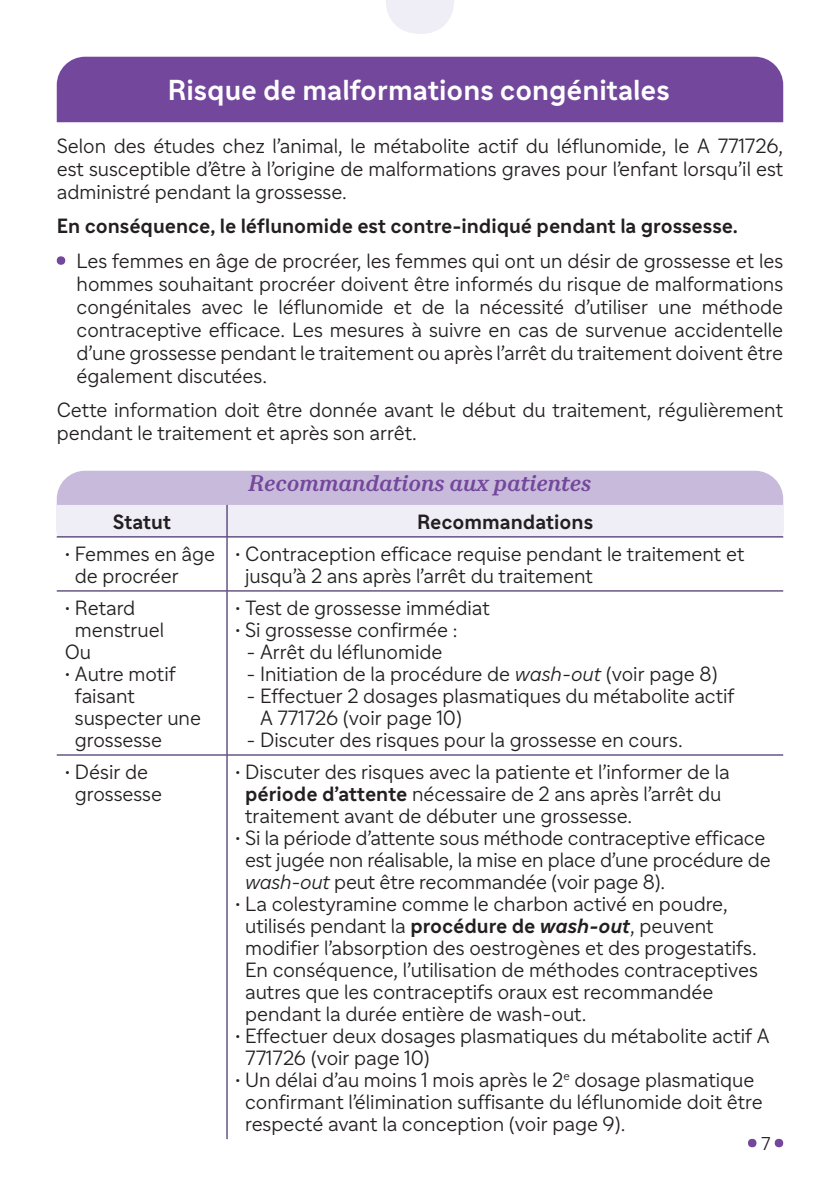
<style>
.page{position:relative;width:840px;height:1191px;background:#fff}
.page>*{position:absolute;margin:0;border:0;box-sizing:border-box;transform-origin:0 0}
.t1{font:700 28px "Sanofi Sans 6";color:#fff}
.t2{font:italic 700 22px "Sanofi Serif 6";color:#73479c}
.t3{font:300 20px/22px "Sanofi Sans 6";color:#231f20}
.t4{font:700 20px "Sanofi Sans 6";color:#231f20}
.t5{font:300 18px "Sanofi Sans 6";color:#231f20}
.s1{font-style:italic}
.s2{font-weight:700}
.s3{font-weight:700;font-style:italic}
</style>
<div class="page">
<div style="left:57px;top:471px;width:725px;height:87px;background:#c8bada;border-radius:28px"></div>
<svg style="left:57px;top:256px;width:8px;height:9px"></svg>
<div style="left:57px;top:505px;width:725px;height:31px;background:#efeef6"></div>
<svg style="left:57px;top:537px;width:725px;height:602px"></svg>
<hr style="left:226px;top:505px;width:1px;height:31px;background:#1b0247">
<hr style="left:57px;top:536px;width:170px;height:1px;background:#1b0247">
<hr style="left:227px;top:536px;width:555px;height:1px;background:#1b0247">
<hr style="left:226px;top:537px;width:1px;height:53px;background:#1b0247">
<hr style="left:57px;top:590px;width:170px;height:1px;background:#1b0247">
<hr style="left:227px;top:590px;width:555px;height:1px;background:#1b0247">
<hr style="left:226px;top:591px;width:1px;height:163px;background:#1b0247">
<hr style="left:57px;top:754px;width:170px;height:1px;background:#1b0247">
<hr style="left:227px;top:754px;width:555px;height:1px;background:#1b0247">
<hr style="left:226px;top:755px;width:1px;height:384px;background:#1b0247">
<div style="left:57px;top:57px;width:725px;height:65px;background:#73479c"></div>
<svg style="left:747px;top:1138px;width:9px;height:9px"></svg>
<svg style="left:774px;top:1138px;width:8px;height:9px"></svg>
<svg style="left:386px;top:0;width:68px;height:34px"></svg>
<h1 class="t1" style="left:168px;top:72px;width:503px">Risque de malformations congénitales</h1>
<p class="t3" style="left:57px;top:134px;width:727px;line-height:23px;text-align:justify">Selon des études chez l’animal, le métabolite actif du léflunomide, le A 771726, est susceptible d’être à l’origine de malformations graves pour l’enfant lorsqu’il est administré pendant la grossesse.</p>
<p class="t4" style="left:57px;top:214px;width:682px">En conséquence, le léflunomide est contre-indiqué pendant la grossesse.</p>
<p class="t3" style="left:77px;top:249px;width:707px;line-height:23px;text-align:justify">Les femmes en âge de procréer, les femmes qui ont un désir de grossesse et les hommes souhaitant procréer doivent être informés du risque de malformations congénitales avec le léflunomide et de la nécessité d’utiliser une méthode contraceptive efficace. Les mesures à suivre en cas de survenue accidentelle d’une grossesse pendant le traitement ou après l’arrêt du traitement doivent être également discutées.</p>
<p class="t3" style="left:57px;top:398px;width:727px;line-height:23px">Cette information doit être donnée avant le début du traitement, régulièrement pendant le traitement et après son arrêt.</p>
<p class="t2" style="left:248px;top:470px;width:344px">Recommandations aux patientes</p>
<p class="t4" style="left:113px;top:509px;width:60px">Statut</p>
<p class="t4" style="left:417px;top:509px;width:177px">Recommandations</p>
<p class="t3" style="left:75px;top:542px;width:142px;text-indent:-10px">• Femmes en âge de procréer</p>
<p class="t3" style="left:245px;top:542px;width:500px;text-indent:-10px">• Contraception efficace requise pendant le traitement et jusqu’à 2 ans après l’arrêt du traitement</p>
<p class="t3" style="left:65px;top:596px;width:72px">• Retard</p>
<p class="t3" style="left:75px;top:618px;width:91px">menstruel</p>
<p class="t3" style="left:65px;top:640px;width:28px">Ou</p>
<p class="t3" style="left:75px;top:662px;width:128px;text-indent:-10px">• Autre motif faisant suspecter une grossesse</p>
<p class="t3" style="left:235px;top:596px;width:256px">• Test de grossesse immédiat</p>
<p class="t3" style="left:235px;top:618px;width:224px">• Si grossesse confirmée :</p>
<p class="t3" style="left:246px;top:640px;width:197px">- Arrêt du léflunomide</p>
<p class="t3" style="left:246px;top:662px;width:472px">- Initiation de la procédure de <span class="s1">wash-out</span> (voir page 8)</p>
<p class="t3" style="left:260px;top:684px;width:476px;text-indent:-14px">- Effectuer 2 dosages plasmatiques du métabolite actif<br>A 771726 (voir page 10)</p>
<p class="t3" style="left:246px;top:728px;width:437px">- Discuter des risques pour la grossesse en cours.</p>
<p class="t3" style="left:75px;top:760px;width:89px;text-indent:-10px">• Désir de grossesse</p>
<p class="t3" style="left:245px;top:760px;width:485px;text-indent:-10px">• Discuter des risques avec la patiente et l’informer de la <span class="s2">période d’attente</span> nécessaire de 2 ans après l’arrêt du traitement avant de débuter une grossesse.</p>
<p class="t3" style="left:245px;top:826px;width:526px;text-indent:-10px">• Si la période d’attente sous méthode contraceptive efficace est jugée non réalisable, la mise en place d’une procédure de <span class="s1">wash-out</span> peut être recommandée (voir page 8).</p>
<p class="t3" style="left:245px;top:892px;width:514px;text-indent:-10px">• La colestyramine comme le charbon activé en poudre, utilisés pendant la <span class="s2">procédure de</span> <span class="s3">wash-out</span>, peuvent modifier l’absorption des oestrogènes et des progestatifs.<br>En conséquence, l’utilisation de méthodes contraceptives autres que les contraceptifs oraux est recommandée pendant la durée entière de wash-out.</p>
<p class="t3" style="left:245px;top:1024px;width:526px;text-indent:-10px">• Effectuer deux dosages plasmatiques du métabolite actif A<br>771726 (voir page 10)</p>
<p class="t3" style="left:245px;top:1068px;width:519px;text-indent:-10px">• Un délai d’au moins 1 mois après le 2<sup>e</sup> dosage plasmatique confirmant l’élimination suffisante du léflunomide doit être respecté avant la conception (voir page 9).</p>
<p class="t5" style="left:760px;top:1133px;width:11px">7</p>
</div>
